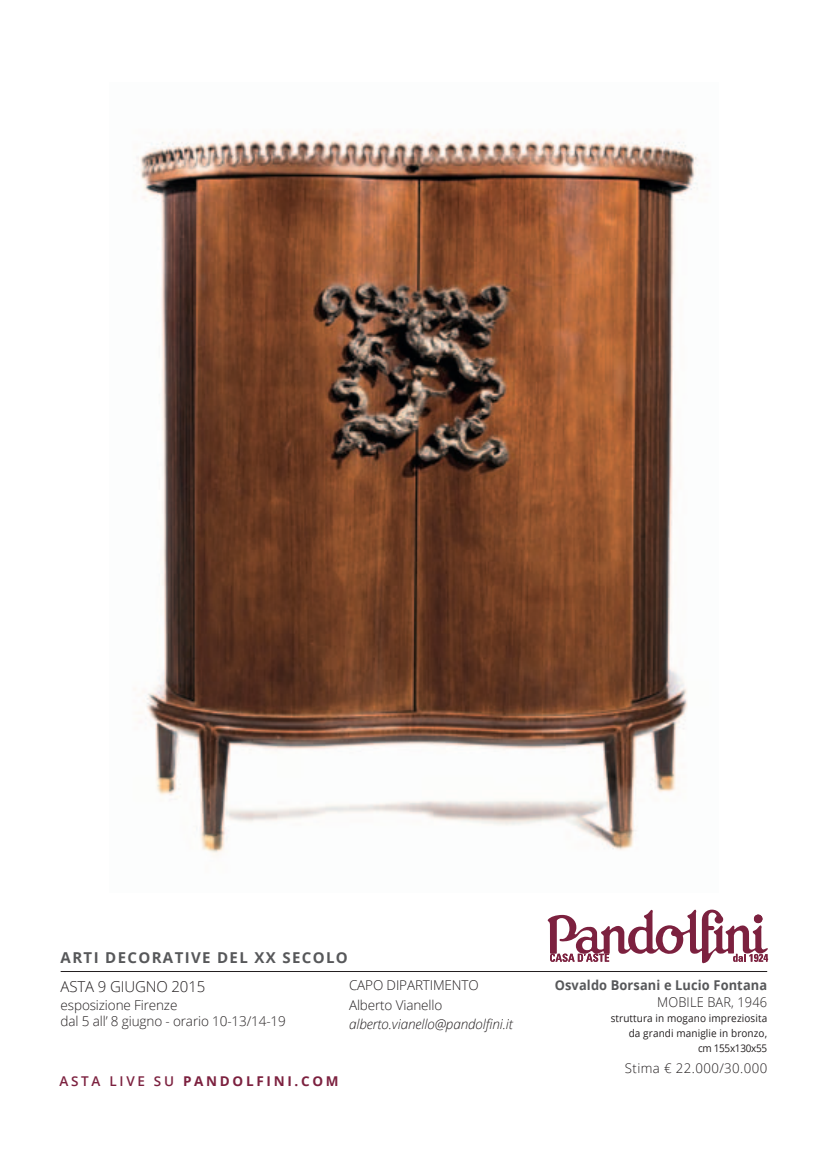
<style>
.page{position:relative;width:830px;height:1149px;background:#fff}
.page>*{position:absolute;margin:0;border:0;box-sizing:border-box;transform-origin:0 0}
.t1{font:700 15px "Open Sans";letter-spacing:.09em;color:#57585a}
.t2{font:300 15px "Open Sans";letter-spacing:-.01em;color:#231f20}
.t3{font:300 13.5px/16.5px "Open Sans";letter-spacing:-.01em;color:#231f20}
.t4{font:italic 300 13.5px "Open Sans";letter-spacing:-.01em;color:#231f20}
.t5{font:700 13.5px "Open Sans";letter-spacing:.01em;color:#57585a;scale:.95 1}
.t6{font:700 13.5px "Open Sans";letter-spacing:.2em;color:#7c213f}
.t7{font:300 13.5px "Open Sans";letter-spacing:.01em;color:#231f20;scale:.95 1}
.t8{font:300 13.2px "Open Sans";letter-spacing:.03em;color:#231f20}
.t9{font:10.5px/15px "Open Sans";letter-spacing:.01em;color:#231f20;text-align:right;scale:.95 1}
.s1{font-weight:600}
</style>
<div class="page">
<svg style="left:547px;top:909px;width:221px;height:55px"></svg>
<hr style="left:61px;top:970px;width:705px;height:1px;background:#231f20">
<img style="left:134px;top:130px;width:564px;height:725px">
<p class="t1" style="left:61px;top:946px;width:288px">ARTI DECORATIVE DEL XX SECOLO</p>
<p class="t2" style="left:61px;top:975px;width:146px">ASTA 9 GIUGNO 2015</p>
<p class="t3" style="left:61px;top:995px;width:227px">esposizione Firenze<br>dal 5 all’ 8 giugno - orario 10-13/14-19</p>
<p class="t3" style="left:349px;top:975px;width:131px;line-height:19.5px">CAPO DIPARTIMENTO<br>Alberto Vianello</p>
<p class="t4" style="left:349px;top:1014px;width:165px">alberto.vianello@pandolfini.it</p>
<p class="t6" style="left:59px;top:1070px;width:280px"><span class="s1">ASTA LIVE SU</span> PANDOLFINI.COM</p>
<p class="t5" style="left:554px;top:975px;width:225px">Osvaldo Borsani e Lucio Fontana</p>
<p class="t7" style="left:657px;top:992px;width:117px">MOBILE BAR, 1946</p>
<p class="t9" style="left:610px;top:1010px;width:166px">struttura in mogano impreziosita da grandi maniglie in bronzo,<br>cm 155x130x55</p>
<p class="t8" style="left:624px;top:1059px;width:144px">Stima € 22.000/30.000</p>
</div>
